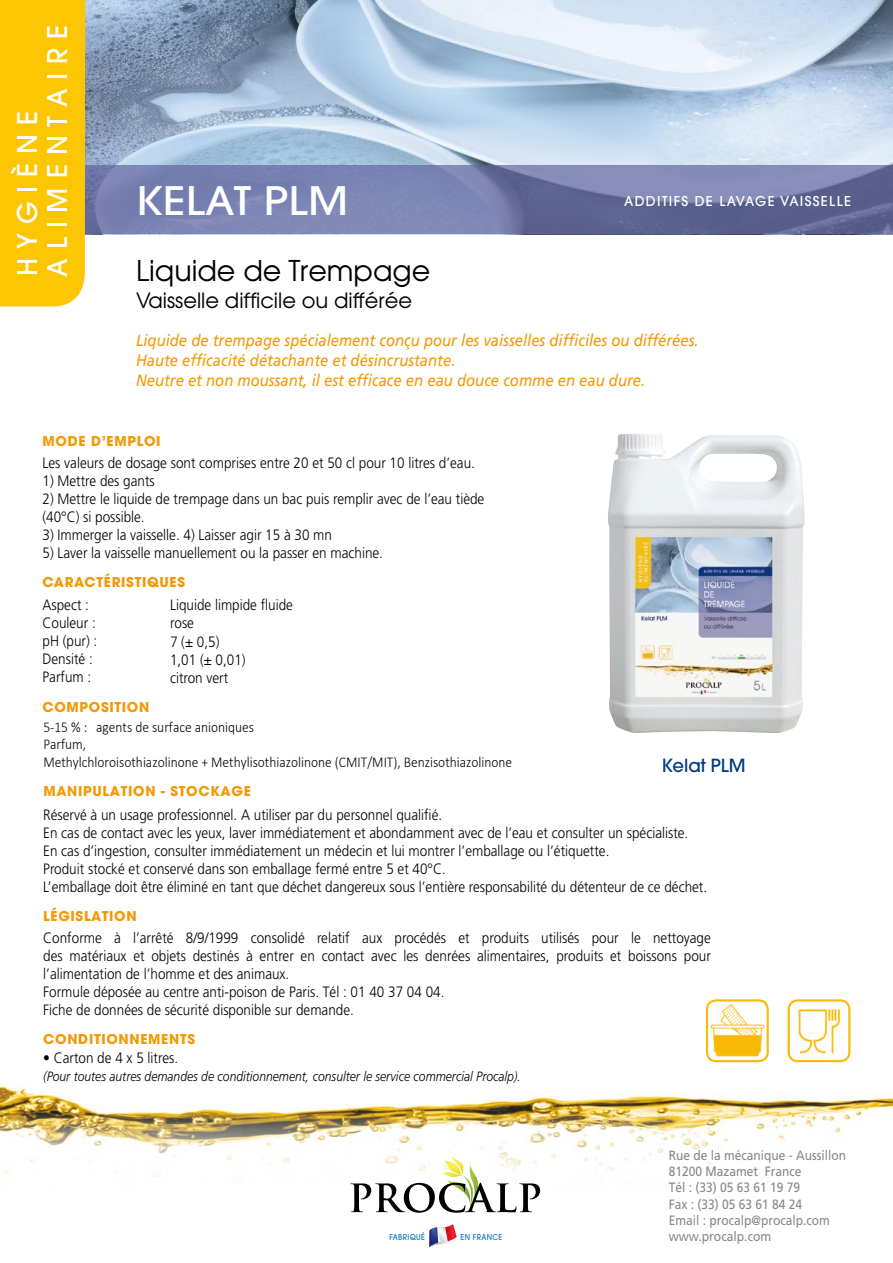
<style>
.page{position:relative;width:893px;height:1263px;background:#fff}
.page>*{position:absolute;margin:0;border:0;box-sizing:border-box;transform-origin:0 0}
.t1{font:500 39px "Avant Garde";letter-spacing:.01em;color:#fff;scale:1.1 1}
.t2{font:28.5px "Avant Garde";color:#000}
.t3{font:500 27px/30px "Avant Garde";letter-spacing:.33em;color:#fff}
.t4{font:21px "Avant Garde";color:#000}
.t5{font:500 18px "Avant Garde";color:#003882}
.t6{font:italic 16.5px/19.8px "Frutiger";color:#f39905;scale:.9 1}
.t7{font:300 15px/18px "Frutiger";color:#000;scale:.9 1}
.t8{font:300 15px/17.7px "Calibri";color:#000;scale:.9 1}
.t9{font:13.5px/16.2px "Frutiger";color:#87888a;scale:.89 1}
.t10{font:700 13.5px "Avant Garde";letter-spacing:.05em;color:#f39905}
.t11{font:italic 300 13.5px "Frutiger";color:#000;scale:.9 1}
.t12{font:500 13.5px "Avant Garde";letter-spacing:.1em;color:#fff}
.t13{font:500 8.1px "Avant Garde";letter-spacing:.05em;color:#0b7abb;scale:.9 1}
.s1{font-family:"Calibri";font-size:16.5px}
</style>
<div class="page">
<img style="left:0;top:1084px;width:893px;height:108px">
<img style="left:85px;top:1px;width:807px;height:234px">
<svg style="left:85px;top:166px;width:808px;height:68px;background:#727aa8"></svg>
<div style="left:0;top:0;width:85px;height:307px;background:#fdc602"></div>
<img style="left:707px;top:1002px;width:60px;height:59px">
<div style="left:706px;top:999px;width:63px;height:63px;border:2px solid #f9ba05;border-radius:9px"></div>
<img style="left:789px;top:1001px;width:60px;height:60px">
<div style="left:788px;top:999px;width:62px;height:63px;border:2px solid #f9ba05;border-radius:9px"></div>
<svg style="left:350px;top:1155px;width:190px;height:58px"></svg>
<svg style="left:429px;top:1224px;width:28px;height:23px"></svg>
<img style="left:608px;top:434px;width:197px;height:299px">
<h3 class="t3" style="left:12px;top:277px;width:253px;rotate:-90deg">HYGIÈNE<br>ALIMENTAIRE</h3>
<h1 class="t1" style="left:136px;top:177px;width:164px">KELAT PLM</h1>
<h2 class="t2" style="left:136px;top:253px;width:296px">Liquide de Trempage</h2>
<h3 class="t4" style="left:136px;top:287px;width:277px">Vaisselle difficile ou différée</h3>
<p class="t12" style="left:624px;top:193px;width:228px">ADDITIFS DE LAVAGE VAISSELLE</p>
<p class="t6" style="left:136px;top:331px;width:627px">Liquide de trempage spécialement conçu pour les vaisselles difficiles ou différées.<br>Haute efficacité détachante et désincrustante.<br>Neutre et non moussant, il est efficace en eau douce comme en eau dure.</p>
<p class="t10" style="left:43px;top:432px;width:120px">MODE D’EMPLOI</p>
<p class="t7" style="left:43px;top:454px;width:482px">Les valeurs de dosage sont comprises entre 20 et 50 cl pour 10 litres d’eau.</p>
<p class="t7" style="left:43px;top:472px;width:126px">1) Mettre des gants</p>
<p class="t7" style="left:43px;top:490px;width:492px">2) Mettre le liquide de trempage dans un bac puis remplir avec de l’eau tiède (40°C) si possible.</p>
<p class="t7" style="left:43px;top:526px;width:323px">3) Immerger la vaisselle. 4) Laisser agir 15 à 30 mn</p>
<p class="t7" style="left:43px;top:544px;width:380px">5) Laver la vaisselle manuellement ou la passer en machine.</p>
<p class="t10" style="left:43px;top:574px;width:144px">CARACTÉRISTIQUES</p>
<p class="t7" style="left:43px;top:596px;width:62px">Aspect :<br>Couleur : pH (pur) :<br>Densité :<br>Parfum :</p>
<p class="t7" style="left:170px;top:595px;width:138px">Liquide limpide fluide rose<br><span class="s1">7</span> (± 0,5)<br>1,01 (± 0,01)<br>citron vert</p>
<p class="t10" style="left:43px;top:699px;width:108px">COMPOSITION</p>
<p class="t8" style="left:43px;top:717px;width:522px">5-15 % : agents de surface anioniques<br>Parfum,<br>Methylchloroisothiazolinone + Methylisothiazolinone (CMIT/MIT), Benzisothiazolinone</p>
<p class="t10" style="left:43px;top:782px;width:209px">MANIPULATION - STOCKAGE</p>
<p class="t7" style="left:43px;top:806px;width:739px">Réservé à un usage professionnel. A utiliser par du personnel qualifié.<br>En cas de contact avec les yeux, laver immédiatement et abondamment avec de l’eau et consulter un spécialiste.<br>En cas d’ingestion, consulter immédiatement un médecin et lui montrer l’emballage ou l’étiquette.<br>Produit stocké et conservé dans son emballage fermé entre 5 et 40°C.<br>L’emballage doit être éliminé en tant que déchet dangereux sous l’entière responsabilité du détenteur de ce déchet.</p>
<p class="t10" style="left:43px;top:907px;width:95px">LÉGISLATION</p>
<p class="t7" style="left:43px;top:929px;width:743px">Conforme à l’arrêté 8/9/1999 consolidé relatif aux procédés et produits utilisés pour le nettoyage des matériaux et objets destinés à entrer en contact avec les denrées alimentaires, produits et boissons pour l’alimentation de l’homme et des animaux.<br>Formule déposée au centre anti-poison de Paris. Tél : 01 40 37 04 04.<br>Fiche de données de sécurité disponible sur demande.</p>
<p class="t10" style="left:43px;top:1030px;width:153px">CONDITIONNEMENTS</p>
<p class="t7" style="left:43px;top:1049px;width:151px">• Carton de 4 x 5 litres.</p>
<p class="t11" style="left:43px;top:1069px;width:532px">(Pour toutes autres demandes de conditionnement, consulter le service commercial Procalp).</p>
<p class="t5" style="left:662px;top:755px;width:72px">KELAT PLM</p>
<p class="t13" style="left:389px;top:1232px;width:41px">FABRIQUÉ</p>
<p class="t13" style="left:461px;top:1232px;width:48px">EN FRANCE</p>
<p class="t9" style="left:669px;top:1147px;width:201px">Rue de la mécanique - Aussillon<br>81200 Mazamet France<br>Tél : (33) 05 63 61 19 79<br>Fax : (33) 05 63 61 84 24<br>Email : procalp@procalp.com www.procalp.com</p>
</div>
